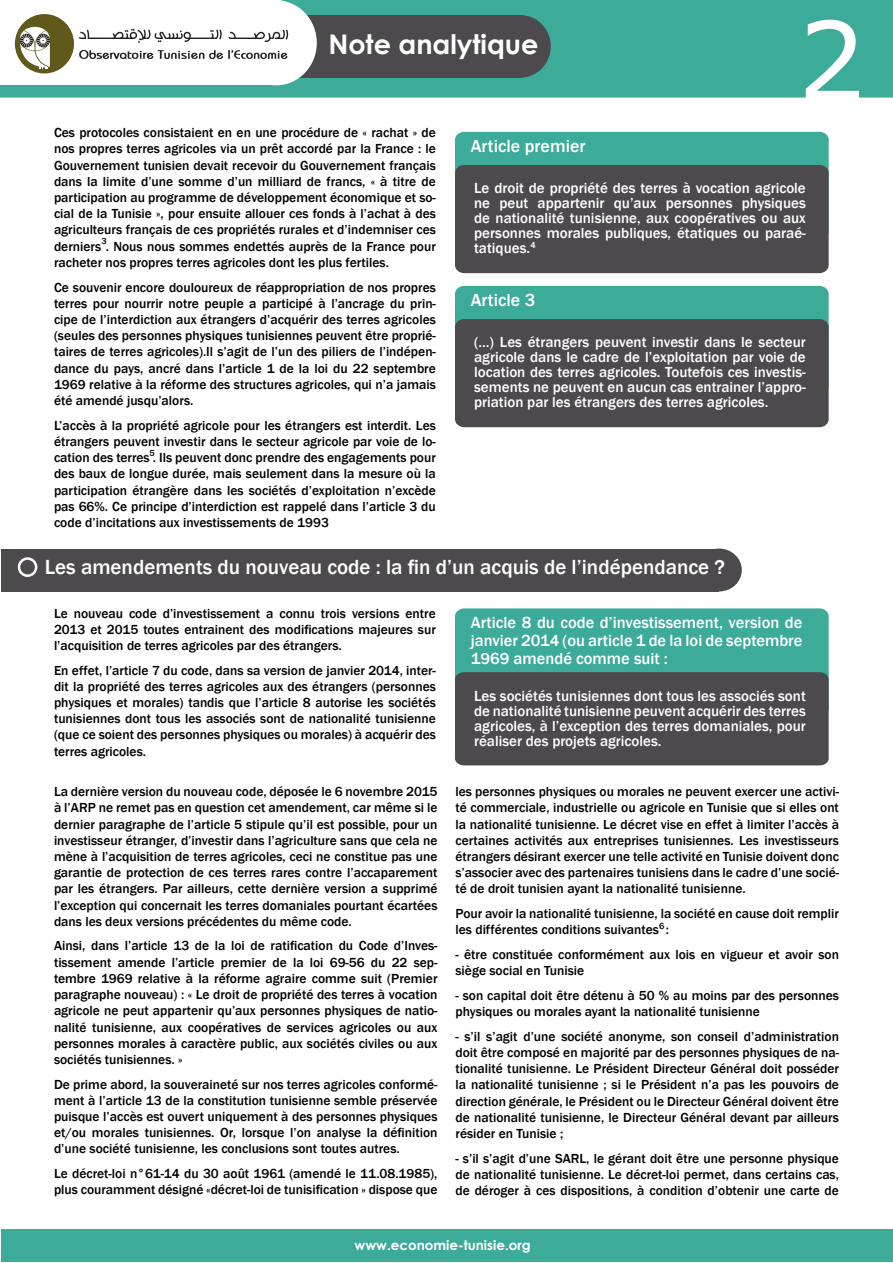
<style>
.page{position:relative;width:893px;height:1263px;background:#fff}
.page>*{position:absolute;margin:0;border:0;box-sizing:border-box;transform-origin:0 0}
.t1{font:108px "MS Reference Sans Serif";color:#fff}
.t2{font:700 27px "Century Gothic";color:#fff}
.t3{font:500 21px "Franklin Gothic";color:#fffffe}
.t4{font:500 18px "Franklin Gothic";color:#fff}
.t5{font:500 16.5px/18px "Franklin Gothic";color:#fff;text-align:justify}
.t6{font:500 15px/15px "Franklin Gothic";color:#fff;text-align:justify}
.t7{font:500 13.5px/16.2px "Franklin Gothic";color:#000;text-align:justify}
.t8{font:700 13.5px "Century Gothic";color:#fff}
.t9{font:500 9px "Franklin Gothic";color:#000}
.t10{font:500 9px "Franklin Gothic";color:#fff}
</style>
<div class="page">
<div style="left:0;top:0;width:893px;height:98px;background:#3dab99"></div>
<div style="left:1px;top:1230px;width:891px;height:32px;background:#3dab99"></div>
<div style="left:490px;top:15px;width:61px;height:63px;background:#4d4a4d;border-radius:50%"></div>
<div style="left:292px;top:15px;width:229px;height:63px;background:#4d4a4d"></div>
<div style="left:235px;top:0;width:82px;height:85px;background:#fff;border-radius:50%"></div>
<div style="left:0;top:0;width:277px;height:85px;background:#fff"></div>
<div style="left:15px;top:14px;width:59px;height:59px;background:#61591c;border-radius:50%"></div>
<svg style="left:20px;top:27px;width:30px;height:42px"></svg>
<svg style="left:79px;top:29px;width:143px;height:14px"></svg>
<svg style="left:228px;top:30px;width:60px;height:12px"></svg>
<svg style="left:79px;top:50px;width:208px;height:9px"></svg>
<div style="left:696px;top:549px;width:46px;height:42px;background:#4d4a4d;border-radius:50%"></div>
<div style="left:1px;top:549px;width:718px;height:42px;background:#4d4a4d"></div>
<svg style="left:18px;top:557px;width:19px;height:20px"></svg>
<svg style="left:455px;top:132px;width:374px;height:141px;background:#49615f"></svg>
<svg style="left:455px;top:286px;width:374px;height:141px;background:#49615f"></svg>
<svg style="left:455px;top:608px;width:374px;height:157px;background:#47726c"></svg>
<h2 class="t2" style="left:328px;top:23px;width:212px">Note analytique</h2>
<h1 class="t1" style="left:797px;top:-9px;width:70px">2</h1>
<p class="t7" style="left:54px;top:125px;width:383px">Ces protocoles consistaient en en une procédure de « rachat » de nos propres terres agricoles via un prêt accordé par la France : le Gouvernement tunisien devait recevoir du Gouvernement français dans la limite d’une somme d’un milliard de francs, « à titre de participation au programme de développement économique et so&shy;cial de la Tunisie », pour ensuite allouer ces fonds à l’achat à des agriculteurs français de ces propriétés rurales et d’indemniser ces derniers . Nous nous sommes endettés auprès de la France pour racheter nos propres terres agricoles dont les plus fertiles.</p>
<p class="t7" style="left:54px;top:279px;width:383px">Ce souvenir encore douloureux de réappropriation de nos propres terres pour nourrir notre peuple a participé à l’ancrage du prin&shy;cipe de l’interdiction aux étrangers d’acquérir des terres agricoles (seules des personnes physiques tunisiennes peuvent être proprié&shy;taires de terres agricoles).Il s’agit de l’un des piliers de l’indépen&shy;dance du pays, ancré dans l’article 1 de la loi du 22 septembre 1969 relative à la réforme des structures agricoles, qui n’a jamais été amendé jusqu’alors.</p>
<p class="t7" style="left:54px;top:417px;width:383px">L’accès à la propriété agricole pour les étrangers est interdit. Les étrangers peuvent investir dans le secteur agricole par voie de lo&shy;cation des terres . Ils peuvent donc prendre des engagements pour des baux de longue durée, mais seulement dans la mesure où la participation étrangère dans les sociétés d’exploitation n’excède pas 66%. Ce principe d’interdiction est rappelé dans l’article 3 du code d’incitations aux investissements de 1993</p>
<p class="t9" style="left:102px;top:235px;width:7px">3</p>
<p class="t9" style="left:149px;top:447px;width:7px">5</p>
<h3 class="t4" style="left:471px;top:135px;width:116px">Article premier</h3>
<p class="t6" style="left:474px;top:181px;width:333px">Le droit de propriété des terres à vocation agricole ne peut appartenir qu’aux personnes physiques de nationalité tunisienne, aux coopératives ou aux personnes morales publiques, étatiques ou paraé&shy;tatiques.</p>
<p class="t10" style="left:530px;top:240px;width:7px">4</p>
<h3 class="t4" style="left:471px;top:289px;width:66px">Article 3</h3>
<p class="t6" style="left:474px;top:335px;width:333px">(…) Les étrangers peuvent investir dans le secteur agricole dans le cadre de l’exploitation par voie de location des terres agricoles. Toutefois ces investis&shy;sements ne peuvent en aucun cas entrainer l’appro&shy;priation par les étrangers des terres agricoles.</p>
<h3 class="t3" style="left:45px;top:554px;width:682px">Les amendements du nouveau code : la fin d’un acquis de l’indépendance ?</h3>
<p class="t7" style="left:54px;top:605px;width:383px">Le nouveau code d’investissement a connu trois versions entre 2013 et 2015 toutes entrainent des modifications majeures sur l’acquisition de terres agricoles par des étrangers.</p>
<p class="t7" style="left:54px;top:662px;width:383px">En effet, l’article 7 du code, dans sa version de janvier 2014, inter&shy;dit la propriété des terres agricoles aux des étrangers (personnes physiques et morales) tandis que l’article 8 autorise les sociétés tunisiennes dont tous les associés sont de nationalité tunisienne (que ce soient des personnes physiques ou morales) à acquérir des terres agricoles.</p>
<p class="t7" style="left:54px;top:784px;width:385px">La dernière version du nouveau code, déposée le 6 novembre 2015 à l’ARP ne remet pas en question cet amendement, car même si le dernier paragraphe de l’article 5 stipule qu’il est possible, pour un investisseur étranger, d’investir dans l’agriculture sans que cela ne mène à l’acquisition de terres agricoles, ceci ne constitue pas une garantie de protection de ces terres rares contre l’accaparement par les étrangers. Par ailleurs, cette dernière version a supprimé l’exception qui concernait les terres domaniales pourtant écartées dans les deux versions précédentes du même code.</p>
<p class="t7" style="left:54px;top:938px;width:385px">Ainsi, dans l’article 13 de la loi de ratification du Code d’Inves&shy;tissement amende l’article premier de la loi 69-56 du 22 sep&shy;tembre 1969 relative à la réforme agraire comme suit (Premier paragraphe nouveau) : « Le droit de propriété des terres à vocation agricole ne peut appartenir qu’aux personnes physiques de natio&shy;nalité tunisienne, aux coopératives de services agricoles ou aux personnes morales à caractère public, aux sociétés civiles ou aux sociétés tunisiennes. »</p>
<p class="t7" style="left:54px;top:1076px;width:385px">De prime abord, la souveraineté sur nos terres agricoles conformé&shy;ment à l’article 13 de la constitution tunisienne semble préservée puisque l’accès est ouvert uniquement à des personnes physiques et/ou morales tunisiennes. Or, lorsque l’on analyse la définition d’une société tunisienne, les conclusions sont toutes autres.</p>
<p class="t7" style="left:54px;top:1166px;width:385px">Le décret-loi n°61-14 du 30 août 1961 (amendé le 11.08.1985), plus couramment désigné «décret-loi de tunisification » dispose que</p>
<p class="t5" style="left:471px;top:614px;width:333px">Article 8 du code d’investissement, version de janvier 2014 (ou article 1 de la loi de septembre 1969 amendé comme suit :</p>
<p class="t6" style="left:474px;top:688px;width:333px">Les sociétés tunisiennes dont tous les associés sont de nationalité tunisienne peuvent acquérir des terres agricoles, à l’exception des terres domaniales, pour réaliser des projets agricoles.</p>
<p class="t7" style="left:455px;top:784px;width:385px;text-align:left">les personnes physiques ou morales ne peuvent exercer une activi&shy;té commerciale, industrielle ou agricole en Tunisie que si elles ont la nationalité tunisienne. Le décret vise en effet à limiter l’accès à certaines activités aux entreprises tunisiennes. Les investisseurs étrangers désirant exercer une telle activité en Tunisie doivent donc s’associer avec des partenaires tunisiens dans le cadre d’une socié&shy;té de droit tunisien ayant la nationalité tunisienne.</p>
<p class="t7" style="left:455px;top:906px;width:385px">Pour avoir la nationalité tunisienne, la société en cause doit remplir les différentes conditions suivantes :</p>
<p class="t7" style="left:455px;top:946px;width:385px">- être constituée conformément aux lois en vigueur et avoir son siège social en Tunisie</p>
<p class="t7" style="left:455px;top:987px;width:385px">- son capital doit être détenu à 50 % au moins par des personnes physiques ou morales ayant la nationalité tunisienne</p>
<p class="t7" style="left:455px;top:1028px;width:385px">- s’il s’agit d’une société anonyme, son conseil d’administration doit être composé en majorité par des personnes physiques de na&shy;tionalité tunisienne. Le Président Directeur Général doit posséder la nationalité tunisienne ; si le Président n’a pas les pouvoirs de direction générale, le Président ou le Directeur Général doivent être de nationalité tunisienne, le Directeur Général devant par ailleurs résider en Tunisie ;</p>
<p class="t7" style="left:455px;top:1150px;width:385px">- s’il s’agit d’une SARL, le gérant doit être une personne physique de nationalité tunisienne. Le décret-loi permet, dans certains cas, de déroger à ces dispositions, à condition d’obtenir une carte de</p>
<p class="t9" style="left:659px;top:920px;width:7px">6</p>
<p class="t8" style="left:355px;top:1234px;width:178px">www.economie-tunisie.org</p>
</div>
